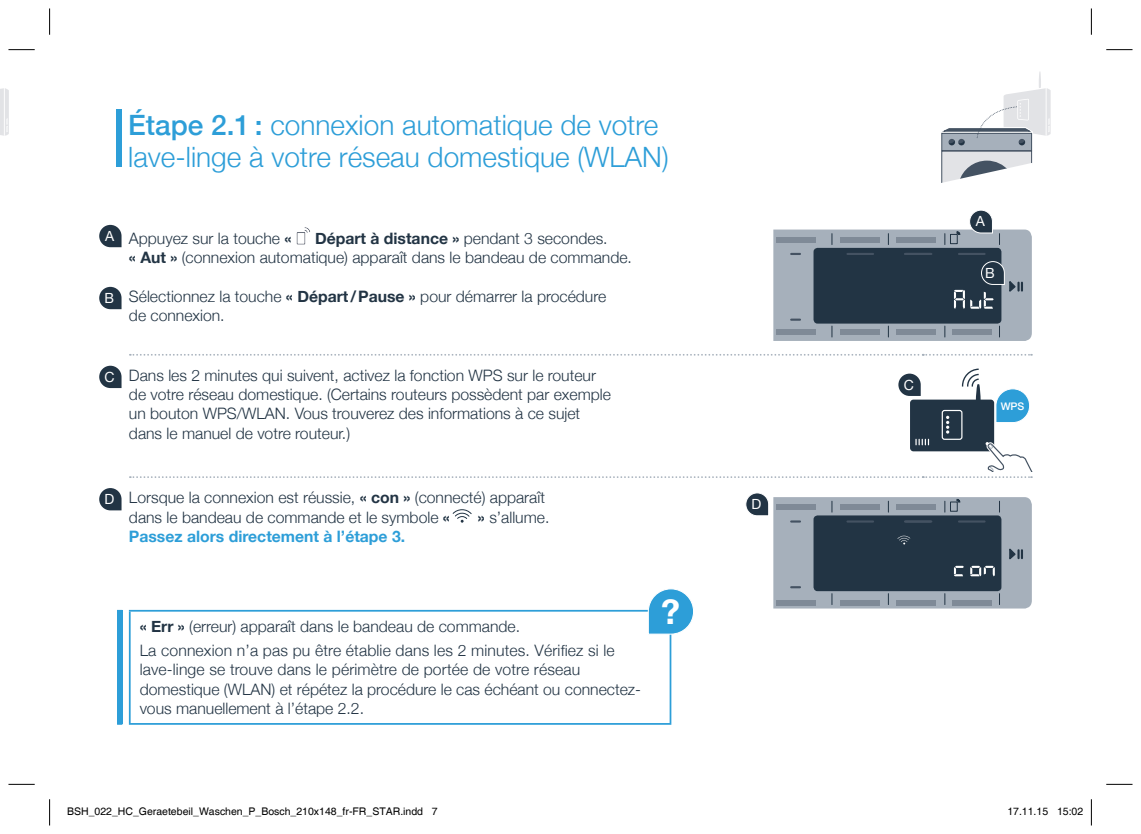
<style>
.page{position:relative;width:1141px;height:834px;background:#fff}
.page>*{position:absolute;margin:0;border:0;box-sizing:border-box;transform-origin:0 0}
.t1{font:700 33.77px "Helvetica Neue";color:#fff}
.t2{font:300 28px/31.5px "Helvetica Neue";color:#2d9ed8}
.t3{font:300 15.75px/19.2px "Helvetica Neue";color:#223444}
.t4{font:700 15.75px "Helvetica Neue";color:#2d9ed8}
.t5{font:14px "Helvetica Neue";color:#fff}
.t6{font:10.5px "Helvetica";color:#000}
.t7{font:500 10.5px "Helvetica Neue";color:#fff}
.s1{font-weight:500}
.s2{font-weight:700}
.s3{font-weight:400;font-size:14px;color:#fff}
</style>
<div class="page">
<svg style="left:0;top:88px;width:9px;height:48px"></svg>
<svg style="left:962px;top:368px;width:19px;height:31px"></svg>
<div style="left:910px;top:399px;width:84px;height:52px;background:#223444;border-radius:3px"></div>
<div style="left:942px;top:410px;width:20px;height:30px;border:1px solid #fff;border-radius:2px"></div>
<svg style="left:946px;top:415px;width:3px;height:18px"></svg>
<svg style="left:996px;top:388px;width:34px;height:35px"></svg>
<svg style="left:941px;top:72px;width:110px;height:111px"></svg>
<div style="left:117px;top:610px;width:5px;height:113px;background:#2d9ed8"></div>
<hr style="left:129px;top:609px;width:542px;height:2px;background:#2d9ed8">
<hr style="left:129px;top:611px;width:2px;height:112px;background:#2d9ed8">
<hr style="left:670px;top:611px;width:1px;height:112px;background:#2d9ed8">
<hr style="left:129px;top:723px;width:542px;height:1px;background:#2d9ed8">
<svg style="left:130px;top:354px;width:902px;height:1px"></svg>
<svg style="left:130px;top:439px;width:903px;height:39px"></svg>
<svg style="left:99px;top:225px;width:23px;height:22px"></svg>
<img style="left:296px;top:227px;width:14px;height:18px">
<svg style="left:99px;top:287px;width:23px;height:22px"></svg>
<svg style="left:99px;top:365px;width:23px;height:23px"></svg>
<svg style="left:99px;top:488px;width:23px;height:22px"></svg>
<svg style="left:452px;top:509px;width:20px;height:13px"></svg>
<svg style="left:898px;top:373px;width:23px;height:23px"></svg>
<svg style="left:745px;top:493px;width:287px;height:115px;background:#74808c"></svg>
<svg style="left:773px;top:210px;width:259px;height:131px;background:#788490"></svg>
<svg style="left:648px;top:589px;width:46px;height:45px"></svg>
<div style="left:117px;top:109px;width:5px;height:57px;background:#2d9ed8"></div>
<svg style="left:8px;top:49px;width:27px;height:1px"></svg>
<svg style="left:1106px;top:49px;width:26px;height:1px"></svg>
<svg style="left:8px;top:783px;width:27px;height:1px"></svg>
<svg style="left:1106px;top:783px;width:26px;height:1px"></svg>
<svg style="left:49px;top:8px;width:1px;height:27px"></svg>
<svg style="left:49px;top:799px;width:1px;height:26px"></svg>
<svg style="left:1091px;top:8px;width:1px;height:27px"></svg>
<svg style="left:1091px;top:799px;width:1px;height:26px"></svg>
<h2 class="t2" style="left:128px;top:108px;width:542px"><span class="s1">Étape 2.1 :</span> connexion automatique de votre lave-linge à votre réseau domestique (WLAN)</h2>
<p class="t3" style="left:105px;top:228px;width:188px"><sup>A</sup> Appuyez sur la touche <span class="s2">«</span></p>
<p class="t3" style="left:129px;top:228px;width:504px;text-indent:186px"><span class="s2">Départ à distance »</span> pendant 3 secondes.<br><span class="s2">« Aut »</span> (connexion automatique) apparaît dans le bandeau de commande.</p>
<p class="t3" style="left:129px;top:286px;width:479px;text-indent:-25px"><span class="s3">B</span> Sélectionnez la touche <span class="s2">« Départ/Pause »</span> pour démarrer la procédure de connexion.</p>
<p class="t3" style="left:129px;top:365px;width:483px;text-indent:-25px"><span class="s3">C</span> Dans les 2 minutes qui suivent, activez la fonction WPS sur le routeur de votre réseau domestique. (Certains routeurs possèdent par exemple un bouton WPS/WLAN. Vous trouverez des informations à ce sujet dans le manuel de votre routeur.)</p>
<p class="t3" style="left:129px;top:487px;width:418px;text-indent:-25px"><span class="s3">D</span> Lorsque la connexion est réussie, <span class="s2">« con »</span> (connecté) apparaît dans le bandeau de commande et le symbole <span class="s2">«</span></p>
<p class="t3" style="left:478px;top:506px;width:73px"><span class="s2">»</span> s’allume.</p>
<p class="t4" style="left:129px;top:524px;width:278px">Passez alors directement à l’étape 3.</p>
<p class="t3" style="left:140px;top:613px;width:477px;line-height:24.2px"><span class="s2">« Err »</span> (erreur) apparaît dans le bandeau de commande.<br>La connexion n’a pas pu être établie dans les 2 minutes. Vérifiez si le</p>
<p class="t3" style="left:140px;top:659px;width:503px">lave-linge se trouve dans le périmètre de portée de votre réseau domestique (WLAN) et répétez la procédure le cas échéant ou connectez&shy;vous manuellement à l’étape 2.2.</p>
<h1 class="t1" style="left:661px;top:585px;width:20px">?</h1>
<p class="t5" style="left:752px;top:494px;width:11px">D</p>
<p class="t5" style="left:904px;top:374px;width:12px">C</p>
<p class="t5" style="left:976px;top:211px;width:11px">A</p>
<p class="t5" style="left:985px;top:263px;width:11px">B</p>
<p class="t7" style="left:1001px;top:397px;width:25px">WPS</p>
<p class="t6" style="left:67px;top:805px;width:372px">BSH_022_HC_Geraetebeil_Waschen_P_Bosch_210x148_fr-FR_STAR.indd 7</p>
<p class="t6" style="left:1007px;top:805px;width:77px">17.11.15 15:02</p>
</div>
